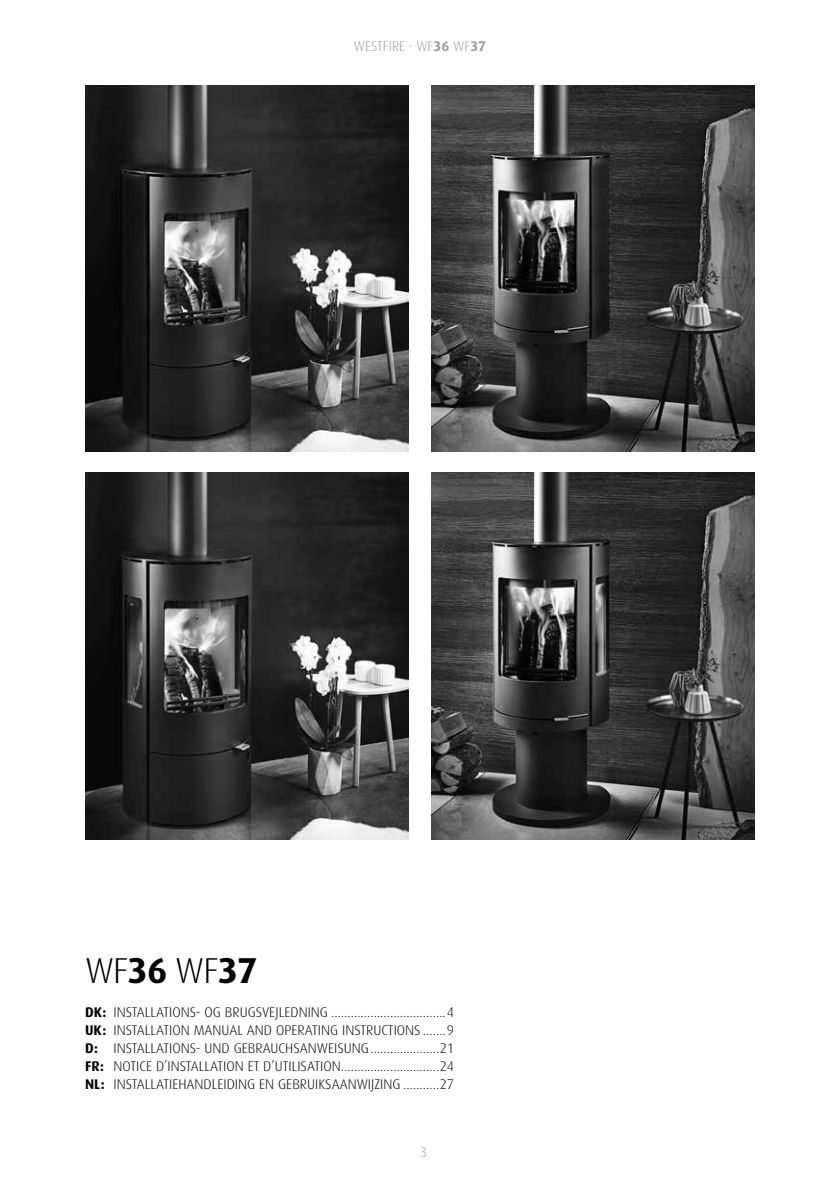
<style>
.page{position:relative;width:840px;height:1191px;background:#fff}
.page>*{position:absolute;margin:0;border:0;box-sizing:border-box;transform-origin:0 0}
.t1{font:300 36px "Dax";color:#000}
.t2{font:300 14px/18px "Dax";color:#000;text-align:justify}
.t3{font:300 14px "Dax";color:#9d9d9c}
.s1{font-weight:700}
</style>
<div class="page">
<img style="left:85px;top:85px;width:324px;height:366px">
<img style="left:85px;top:472px;width:324px;height:367px">
<img style="left:431px;top:85px;width:323px;height:366px">
<img style="left:431px;top:472px;width:323px;height:367px">
<p class="t3" style="left:353px;top:38px;width:134px">WESTFIRE · WF<span class="s1">36</span> WF<span class="s1">37</span></p>
<h1 class="t1" style="left:85px;top:951px;width:174px">WF<span class="s1">36</span> WF<span class="s1">37</span></h1>
<p class="t2" style="left:85px;top:1003px;width:370px"><span class="s1">DK:</span> INSTALLATIONS- OG BRUGSVEJLEDNING ...................................4<br><span class="s1">UK:</span> INSTALLATION MANUAL AND OPERATING INSTRUCTIONS .......9<br><span class="s1">D:</span> INSTALLATIONS- UND GEBRAUCHSANWEISUNG.....................21<br><span class="s1">FR:</span> NOTICE D’INSTALLATION ET D’UTILISATION..............................24<br><span class="s1">NL:</span> INSTALLATIEHANDLEIDING EN GEBRUIKSAANWIJZING ...........27</p>
<p class="t3" style="left:420px;top:1144px;width:9px">3</p>
</div>
